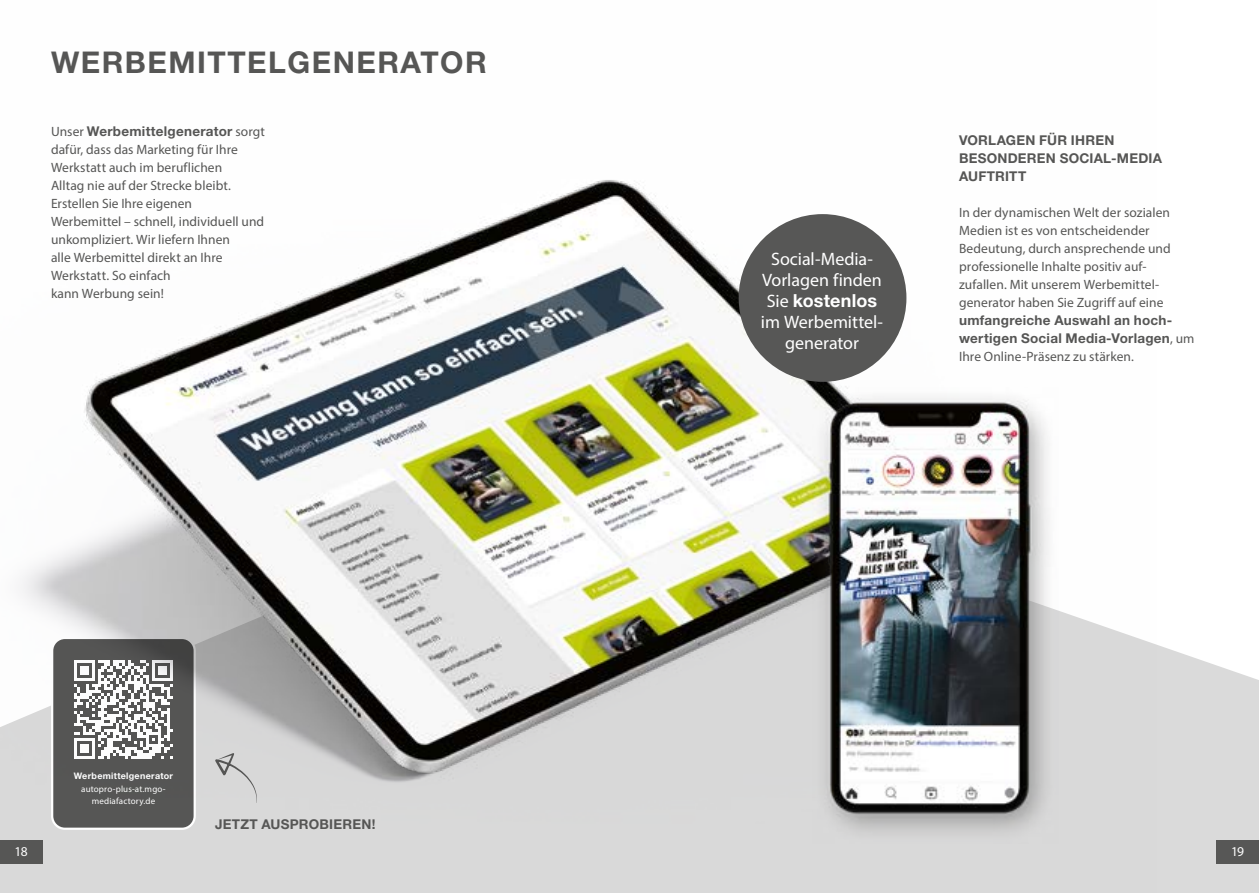
<style>
.page{position:relative;width:1259px;height:893px;background:#fff}
.page>*{position:absolute;margin:0;border:0;box-sizing:border-box;transform-origin:0 0}
.t1{font:700 30px "Helvetica Neue";letter-spacing:.05em;color:#575756}
.t2{font:18px/21px "Myriad Pro";color:#fff;text-align:center}
.t3{font:700 18px "Helvetica Neue";letter-spacing:.01em;color:#fff}
.t4{font:13.5px/18px "Myriad Pro";letter-spacing:.005em;color:#575756}
.t5{font:700 13.5px/18px "Helvetica Neue";letter-spacing:.015em;color:#575756}
.t6{font:13.5px "Myriad Pro";color:#fff}
.t7{font:9px/12.6px "Myriad Pro";letter-spacing:.02em;color:#fff;text-align:center}
.t8{font:700 9px "Helvetica Neue";letter-spacing:.03em;color:#fff}
.s1{font-family:"Myriad Pro";font-weight:400}
</style>
<div class="page">
<svg style="left:1157px;top:645px;width:102px;height:248px;background:#dcdcdc"></svg>
<div style="left:1216px;top:840px;width:43px;height:24px;background:#575756"></div>
<img style="left:0;top:180px;width:1157px;height:713px">
<img style="left:812px;top:388px;width:246px;height:455px">
<div style="left:738px;top:214px;width:168px;height:168px;background:#575756;border-radius:50%"></div>
<h1 class="t1" style="left:51px;top:44px;width:437px">WERBEMITTELGENERATOR</h1>
<p class="t5" style="left:51px;top:122px;width:215px"><span class="s1">Unser</span> Werbemittelgenerator <span class="s1">sorgt</span></p>
<p class="t4" style="left:51px;top:140px;width:215px">dafür, dass das Marketing für Ihre<br>Werkstatt auch im beruflichen<br>Alltag nie auf der Strecke bleibt.<br>Erstellen Sie Ihre eigenen<br>Werbemittel – schnell, individuell und unkompliziert. Wir liefern Ihnen<br>alle Werbemittel direkt an Ihre<br>Werkstatt. So einfach<br>kann Werbung sein!</p>
<p class="t5" style="left:959px;top:131px;width:204px">VORLAGEN FÜR IHREN<br>BESONDEREN SOCIAL-MEDIA<br>AUFTRITT</p>
<p class="t4" style="left:959px;top:203px;width:213px">In der dynamischen Welt der sozialen Medien ist es von entscheidender Bedeutung, durch ansprechende und professionelle Inhalte positiv auf&shy;zufallen. Mit unserem Werbemittel&shy;generator haben Sie Zugriff auf eine</p>
<p class="t5" style="left:959px;top:311px;width:237px">umfangreiche Auswahl an hoch&shy;wertigen Social Media-Vorlagen<span class="s1">, um</span></p>
<p class="t4" style="left:959px;top:347px;width:176px">Ihre Online-Präsenz zu stärken.</p>
<h2 class="t2" style="left:762px;top:248px;width:121px">Social-Media-<br>Vorlagen finden</h2>
<h2 class="t3" style="left:767px;top:289px;width:112px"><span class="s1">Sie</span> kostenlos</h2>
<h2 class="t2" style="left:761px;top:311px;width:124px">im Werbemittel&shy;generator</h2>
<p class="t8" style="left:74px;top:770px;width:101px">Werbemittelgenerator</p>
<p class="t7" style="left:81px;top:782px;width:86px">autopro-plus-at.mgo&shy;mediafactory.de</p>
<p class="t5" style="left:215px;top:815px;width:162px">JETZT AUSPROBIEREN!</p>
<p class="t6" style="left:15px;top:843px;width:15px">18</p>
<p class="t6" style="left:1231px;top:843px;width:15px">19</p>
</div>
